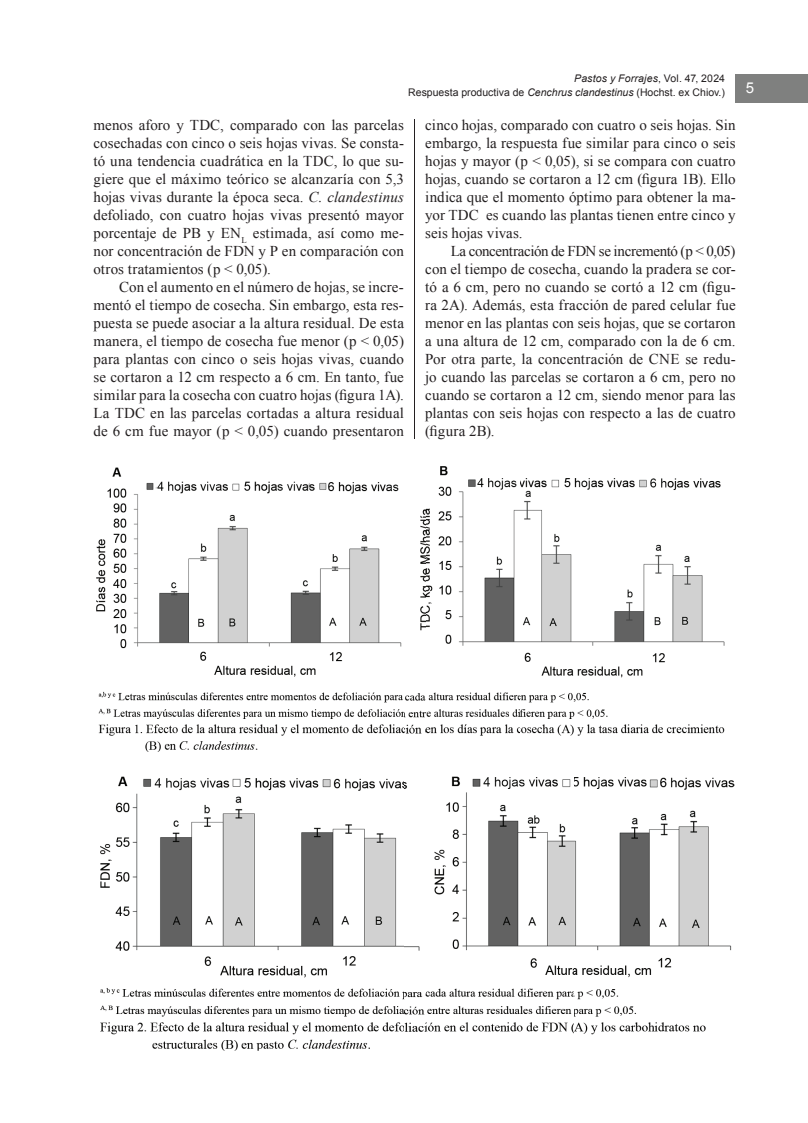
<style>
.page{position:relative;width:808px;height:1123px;background:#fff}
.page>*{position:absolute;margin:0;border:0;box-sizing:border-box;transform-origin:0 0}
.t1{font:15px/18px "Times New Roman";letter-spacing:.005em;color:#231f20;text-align:justify}
.t2{font:15px "Arial";color:#fff}
.t3{font:10.5px/13.5px "Arial";color:#231f20;text-align:right}
.s1{font-style:italic}
</style>
<div class="page">
<div style="left:736px;top:74px;width:72px;height:28px;background:#7f807f"></div>
<hr style="left:414px;top:119px;width:1px;height:931px;background:#231f20">
<div style="left:405px;top:439px;width:20px;height:611px;background:#fff"></div>
<img style="left:96px;top:466px;width:629px;height:286px">
<img style="left:405px;top:466px;width:20px;height:286px">
<img style="left:100px;top:776px;width:634px;height:274px">
<img style="left:405px;top:776px;width:20px;height:274px">
<p class="t3" style="left:408px;top:72px;width:318px"><span class="s1">Pastos y Forrajes</span>, Vol. 47, 2024<br>Respuesta productiva de <span class="s1">Cenchrus clandestinus</span> (Hochst. ex Chiov.)</p>
<p class="t1" style="left:94px;top:115px;width:312px">menos aforo y TDC, comparado con las parcelas cosechadas con cinco o seis hojas vivas. Se consta&shy;tó una tendencia cuadrática en la TDC, lo que su&shy;giere que el máximo teórico se alcanzaría con 5,3 hojas vivas durante la época seca. <span class="s1">C. clandestinus </span>defoliado, con cuatro hojas vivas presentó mayor porcentaje de PB y EN<sub>L</sub> estimada, así como me&shy;nor concentración de FDN y P en comparación con otros tratamientos (p &lt; 0,05).</p>
<p class="t1" style="left:94px;top:277px;width:312px;text-indent:26px">Con el aumento en el número de hojas, se incre&shy;mentó el tiempo de cosecha. Sin embargo, esta res&shy;puesta se puede asociar a la altura residual. De esta manera, el tiempo de cosecha fue menor (p &lt; 0,05) para plantas con cinco o seis hojas vivas, cuando se cortaron a 12 cm respecto a 6 cm. En tanto, fue similar para la cosecha con cuatro hojas (figura 1A).<br>La TDC en las parcelas cortadas a altura residual de 6 cm fue mayor (p &lt; 0,05) cuando presentaron</p>
<p class="t1" style="left:425px;top:115px;width:312px">cinco hojas, comparado con cuatro o seis hojas. Sin embargo, la respuesta fue similar para cinco o seis hojas y mayor (p &lt; 0,05), si se compara con cuatro hojas, cuando se cortaron a 12 cm (figura 1B). Ello indica que el momento óptimo para obtener la ma&shy;yor TDC es cuando las plantas tienen entre cinco y seis hojas vivas.</p>
<p class="t1" style="left:425px;top:241px;width:312px;text-indent:26px">La concentración de FDN se incrementó (p &lt; 0,05) con el tiempo de cosecha, cuando la pradera se cor&shy;tó a 6 cm, pero no cuando se cortó a 12 cm (figu&shy;ra 2A). Además, esta fracción de pared celular fue menor en las plantas con seis hojas, que se cortaron a una altura de 12 cm, comparado con la de 6 cm.<br>Por otra parte, la concentración de CNE se redu&shy;jo cuando las parcelas se cortaron a 6 cm, pero no cuando se cortaron a 12 cm, siendo menor para las plantas con seis hojas con respecto a las de cuatro (figura 2B).</p>
<p class="t2" style="left:746px;top:78px;width:10px">5</p>
</div>
